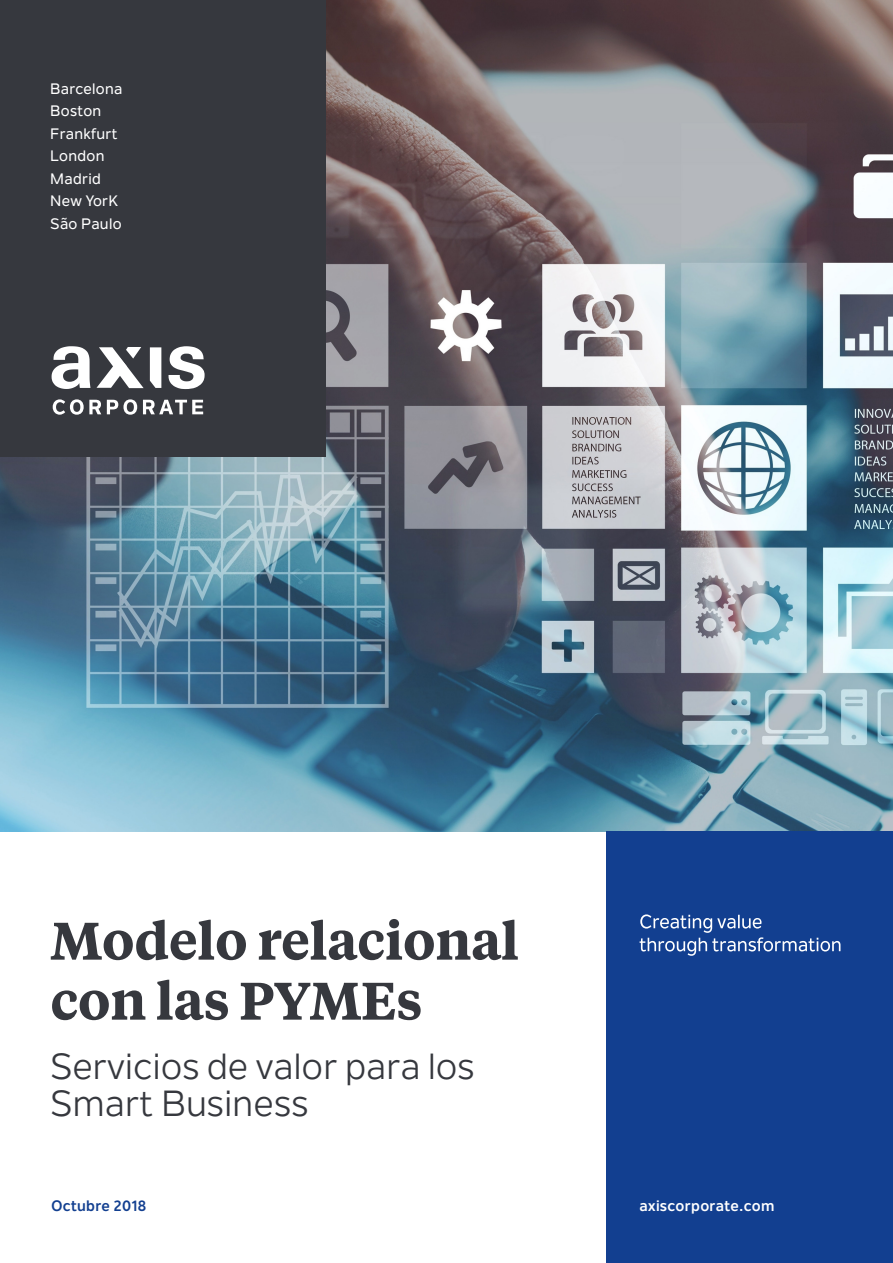
<style>
.page{position:relative;width:893px;height:1263px;background:#fff}
.page>*{position:absolute;margin:0;border:0;box-sizing:border-box;transform-origin:0 0}
.t1{font:600 52.5px/60px "Tiempos Text";letter-spacing:-.01em;color:#36383e}
.t2{font:36px/37.5px "Nolan Next";letter-spacing:.01em;color:#36383e}
.t3{font:500 15px "Nolan Next";letter-spacing:.02em;color:#fff}
.t4{font:700 15px "Nolan Next";letter-spacing:.02em;color:#fff}
.t5{font:700 15px "Nolan Next";letter-spacing:.02em;color:#123f90}
</style>
<div class="page">
<img style="left:0;top:0;width:893px;height:831px">
<div style="left:0;top:0;width:325px;height:457px;background:#36383e"></div>
<div style="left:607px;top:832px;width:286px;height:431px;background:#123f90"></div>
<svg style="left:52px;top:346px;width:38px;height:43px"></svg>
<svg style="left:168px;top:346px;width:37px;height:43px"></svg>
<svg style="left:97px;top:347px;width:47px;height:41px"></svg>
<svg style="left:150px;top:347px;width:11px;height:41px"></svg>
<svg style="left:53px;top:399px;width:150px;height:16px"></svg>
<svg style="left:640px;top:914px;width:200px;height:42px"></svg>
<p class="t3" style="left:50px;top:79px;width:74px">Barcelona</p>
<p class="t3" style="left:50px;top:102px;width:53px">Boston</p>
<p class="t3" style="left:50px;top:124px;width:69px">Frankfurt</p>
<p class="t3" style="left:50px;top:147px;width:56px">London</p>
<p class="t3" style="left:50px;top:169px;width:52px">Madrid</p>
<p class="t3" style="left:50px;top:192px;width:69px">New YorK</p>
<p class="t3" style="left:50px;top:214px;width:73px">São Paulo</p>
<p class="t1" style="left:50px;top:908px;width:470px">Modelo relacional con las PYMEs</p>
<p class="t2" style="left:50px;top:1047px;width:426px">Servicios de valor para los<br>Smart Business</p>
<p class="t5" style="left:51px;top:1197px;width:97px">Octubre 2018</p>
<p class="t4" style="left:640px;top:1197px;width:137px">axiscorporate.com</p>
</div>
